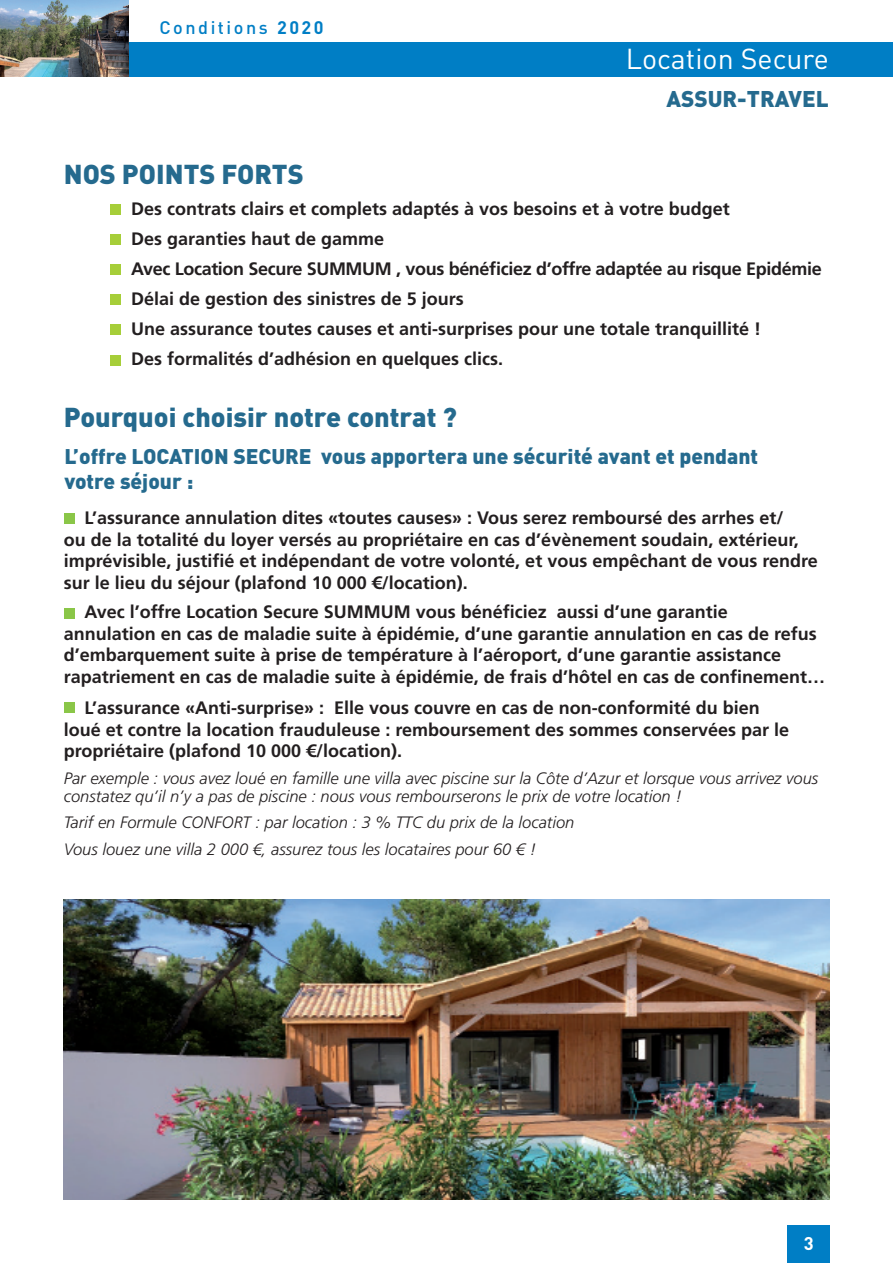
<style>
.page{position:relative;width:893px;height:1263px;background:#fff}
.page>*{position:absolute;margin:0;border:0;box-sizing:border-box;transform-origin:0 0}
.t1{font:28.5px "DIN";color:#fff}
.Titre0{font:900 27px "DIN";color:#256a8e}
.t2{font:900 22.5px "DIN";color:#256a8e}
.Titre0-2{font:900 21px/25.2px "DIN";color:#256a8e}
.t3{font:700 18.15px "DIN";color:#fff}
.Texte1_broch{font:700 18px/21.6px "Frutiger LT Std";color:#231f20}
.Texte1_broch-2{font:700 18px "Frutiger LT Std";letter-spacing:-.02em;color:#231f20}
.t4{font:500 18px "DIN";letter-spacing:.14em;color:#007ec5}
.Texte1_broch-3{font:italic 300 16.5px/18px "Frutiger LT Std";color:#231f20}
.s1{font-weight:700}
</style>
<div class="page">
<div style="left:111px;top:204px;width:10px;height:11px;background:#a6ce39"></div>
<div style="left:111px;top:234px;width:10px;height:11px;background:#a6ce39"></div>
<div style="left:111px;top:264px;width:10px;height:11px;background:#a6ce39"></div>
<div style="left:111px;top:295px;width:10px;height:10px;background:#a6ce39"></div>
<div style="left:111px;top:325px;width:10px;height:10px;background:#a6ce39"></div>
<div style="left:111px;top:355px;width:10px;height:10px;background:#a6ce39"></div>
<div style="left:64px;top:513px;width:10px;height:10px;background:#8ac648"></div>
<div style="left:64px;top:608px;width:10px;height:10px;background:#8ac648"></div>
<div style="left:64px;top:703px;width:10px;height:10px;background:#8ac648"></div>
<img style="left:64px;top:899px;width:765px;height:300px">
<div style="left:0;top:43px;width:893px;height:34px;background:#007ec5"></div>
<div style="left:787px;top:1225px;width:42px;height:38px;background:#007ec5"></div>
<img style="left:0;top:0;width:128px;height:77px">
<p class="t4" style="left:159px;top:16px;width:166px">Conditions <span class="s1">2020</span></p>
<h1 class="t1" style="left:626px;top:41px;width:204px">Location Secure</h1>
<p class="t2" style="left:666px;top:84px;width:164px">ASSUR-TRAVEL</p>
<p class="Titre0" style="left:64px;top:156px;width:241px">NOS POINTS FORTS</p>
<p class="Texte1_broch" style="left:131px;top:198px;width:600px">Des contrats clairs et complets adaptés à vos besoins et à votre budget</p>
<p class="Texte1_broch" style="left:131px;top:228px;width:255px">Des garanties haut de gamme</p>
<p class="Texte1_broch-2" style="left:131px;top:258px;width:692px">Avec Location Secure SUMMUM , vous bénéficiez d’offre adaptée au risque Epidémie</p>
<p class="Texte1_broch" style="left:131px;top:288px;width:334px">Délai de gestion des sinistres de 5 jours</p>
<p class="Texte1_broch" style="left:131px;top:318px;width:632px">Une assurance toutes causes et anti-surprises pour une totale tranquillité !</p>
<p class="Texte1_broch" style="left:131px;top:348px;width:374px">Des formalités d’adhésion en quelques clics.</p>
<p class="Titre0" style="left:64px;top:399px;width:395px">Pourquoi choisir notre contrat ?</p>
<p class="Titre0-2" style="left:64px;top:443px;width:695px">L’offre LOCATION SECURE vous apportera une sécurité avant et pendant votre séjour :</p>
<p class="Texte1_broch" style="left:64px;top:507px;width:755px;text-indent:21px">L’assurance annulation dites «toutes causes» : Vous serez remboursé des arrhes et/<br>ou de la totalité du loyer versés au propriétaire en cas d’évènement soudain, extérieur, imprévisible, justifié et indépendant de votre volonté, et vous empêchant de vous rendre sur le lieu du séjour (plafond 10 000 €/location).</p>
<p class="Texte1_broch" style="left:64px;top:601px;width:763px;text-indent:21px">Avec l’offre Location Secure SUMMUM vous bénéficiez aussi d’une garantie<br>annulation en cas de maladie suite à épidémie, d’une garantie annulation en cas de refus d’embarquement suite à prise de température à l’aéroport, d’une garantie assistance rapatriement en cas de maladie suite à épidémie, de frais d’hôtel en cas de confinement…</p>
<p class="Texte1_broch" style="left:64px;top:697px;width:727px;text-indent:21px">L’assurance «Anti-surprise» : Elle vous couvre en cas de non-conformité du bien loué et contre la location frauduleuse : remboursement des sommes conservées par le propriétaire (plafond 10 000 €/location).</p>
<p class="Texte1_broch-3" style="left:64px;top:769px;width:756px">Par exemple : vous avez loué en famille une villa avec piscine sur la Côte d’Azur et lorsque vous arrivez vous constatez qu’il n’y a pas de piscine : nous vous rembourserons le prix de votre location !</p>
<p class="Texte1_broch-3" style="left:64px;top:814px;width:512px">Tarif en Formule CONFORT : par location : 3 % TTC du prix de la location</p>
<p class="Texte1_broch-3" style="left:64px;top:840px;width:474px">Vous louez une villa 2 000 €, assurez tous les locataires pour 60 € !</p>
<p class="t3" style="left:804px;top:1231px;width:11px">3</p>
</div>
